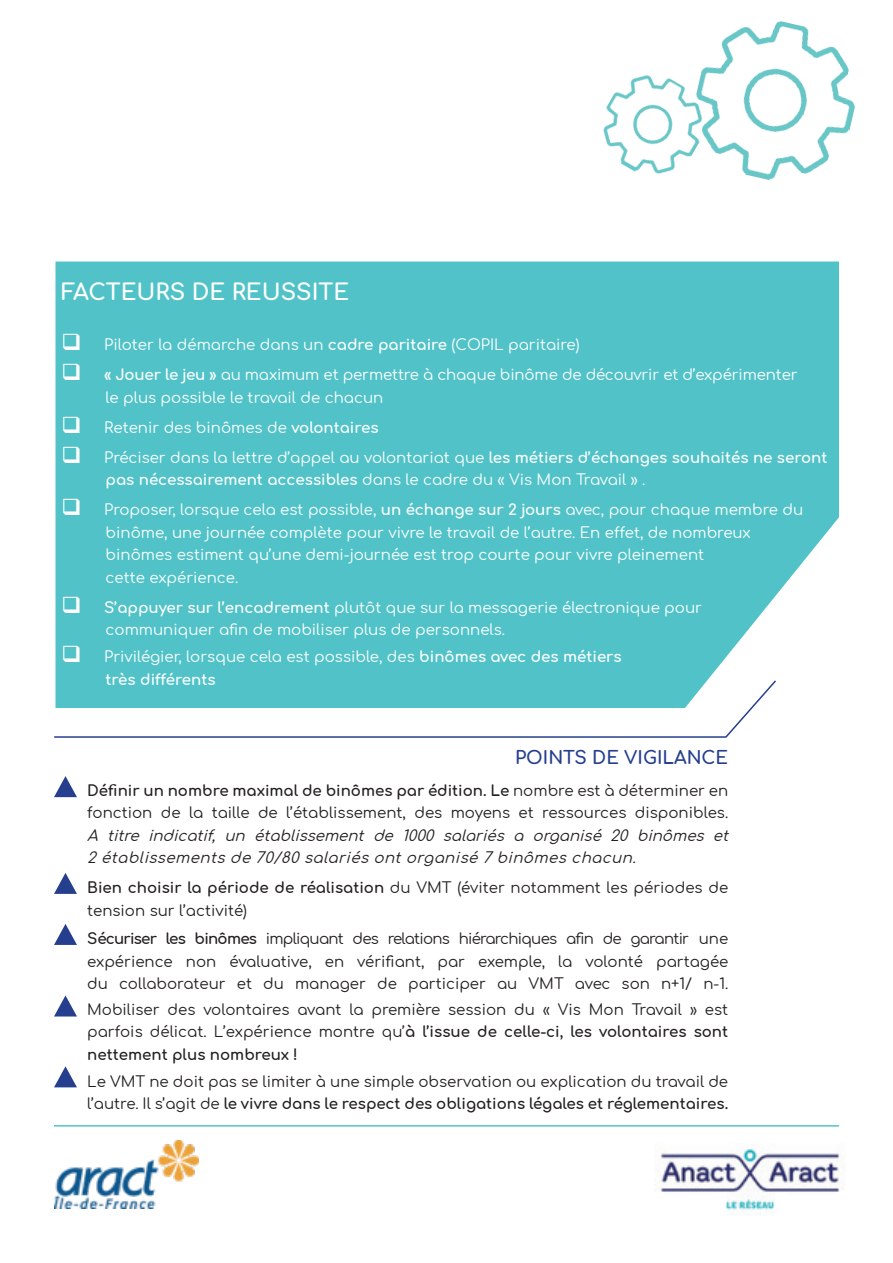
<style>
.page{position:relative;width:893px;height:1263px;background:#fff}
.page>*{position:absolute;margin:0;border:0;box-sizing:border-box;transform-origin:0 0}
.t1{font:700 22.5px "Comfortaa";color:#fff}
.t2{font:700 18px "Comfortaa";color:#253f8e}
.t3{font:15px/22.5px "Comfortaa";color:#fff}
.t4{font:15px/22.5px "Comfortaa";color:#231f20}
.t5{font:italic 15px/22.5px "Comfortaa";color:#231f20}
.s1{font-weight:700}
</style>
<div class="page">
<div style="left:55px;top:261px;width:784px;height:418px;background:#51c3c8"></div>
<img style="left:54px;top:1141px;width:144px;height:67px">
<img style="left:655px;top:1126px;width:188px;height:88px">
<hr style="left:54px;top:1125px;width:785px;height:1px;background:#51c3c8">
<img style="left:719px;top:21px;width:136px;height:159px">
<img style="left:603px;top:67px;width:116px;height:107px">
<svg style="left:54px;top:679px;width:722px;height:59px"></svg>
<svg style="left:54px;top:776px;width:23px;height:21px"></svg>
<svg style="left:54px;top:873px;width:23px;height:21px"></svg>
<svg style="left:54px;top:924px;width:23px;height:21px"></svg>
<svg style="left:54px;top:1066px;width:23px;height:21px"></svg>
<svg style="left:54px;top:995px;width:23px;height:21px"></svg>
<h1 class="t1" style="left:62px;top:272px;width:289px">FACTEURS DE REUSSITE</h1>
<p class="t3" style="left:62px;top:331px;width:519px">❑ Piloter la démarche dans un <span class="s1">cadre paritaire</span> (COPIL paritaire)</p>
<p class="t3" style="left:106px;top:361px;width:693px;text-indent:-44px">❑ <span class="s1">« Jouer le jeu »</span> au maximum et permettre à chaque binôme de découvrir et d’expérimenter le plus possible le travail de chacun</p>
<p class="t3" style="left:62px;top:414px;width:318px">❑ Retenir des binômes de <span class="s1">volontaires</span></p>
<p class="t3" style="left:106px;top:444px;width:723px;text-indent:-44px">❑ Préciser dans la lettre d’appel au volontariat que <span class="s1">les métiers d’échanges souhaités ne seront pas nécessairement accessibles</span> dans le cadre du « Vis Mon Travail » .</p>
<p class="t3" style="left:106px;top:496px;width:699px;text-indent:-44px">❑ Proposer, lorsque cela est possible, <span class="s1">un échange sur 2 jours</span> avec, pour chaque membre du binôme, une journée complète pour vivre le travail de l’autre. En effet, de nombreux binômes estiment qu’une demi-journée est trop courte pour vivre pleinement<br>cette expérience.</p>
<p class="t3" style="left:106px;top:594px;width:598px;text-indent:-44px">❑ <span class="s1">S’appuyer sur l’encadrement</span> plutôt que sur la messagerie électronique pour communiquer afin de mobiliser plus de personnels.</p>
<p class="t3" style="left:106px;top:643px;width:518px;text-indent:-44px">❑ Privilégier, lorsque cela est possible, des <span class="s1">binômes avec des métiers très différents</span></p>
<p class="t2" style="left:515px;top:741px;width:215px">POINTS DE VIGILANCE</p>
<p class="t4" style="left:87px;top:777px;width:643px"><span class="s1">Définir un nombre maximal de binômes par édition. Le</span> nombre est à déterminer en fonction de la taille de l’établissement, des moyens et ressources disponibles.</p>
<p class="t5" style="left:87px;top:822px;width:648px">A titre indicatif, un établissement de 1000 salariés a organisé 20 binômes et<br>2établissementsde70/80salariésontorganisé7binômeschacun.</p>
<p class="t4" style="left:87px;top:874px;width:642px"><span class="s1">Bien choisir la période de réalisation</span> du VMT (éviter notamment les périodes de tension sur l’activité)</p>
<p class="t4" style="left:87px;top:925px;width:643px;text-align:justify"><span class="s1">Sécuriser les binômes</span> impliquant des relations hiérarchiques afin de garantir une expérience non évaluative, en vérifiant, par exemple, la volonté partagée du collaborateur et du manager de participer au VMT avec son n+1/ n-1.</p>
<p class="t4" style="left:87px;top:996px;width:643px;text-align:justify">Mobiliser des volontaires avant la première session du « Vis Mon Travail » est parfois délicat. L’expérience montre qu’<span class="s1">à l’issue de celle-ci, les volontaires sont nettement plus nombreux !</span></p>
<p class="t4" style="left:87px;top:1068px;width:643px">Le VMT ne doit pas se limiter à une simple observation ou explication du travail de l’autre. Il s’agit de <span class="s1">le vivre dans le respect des obligations légales et réglementaires.</span></p>
</div>
